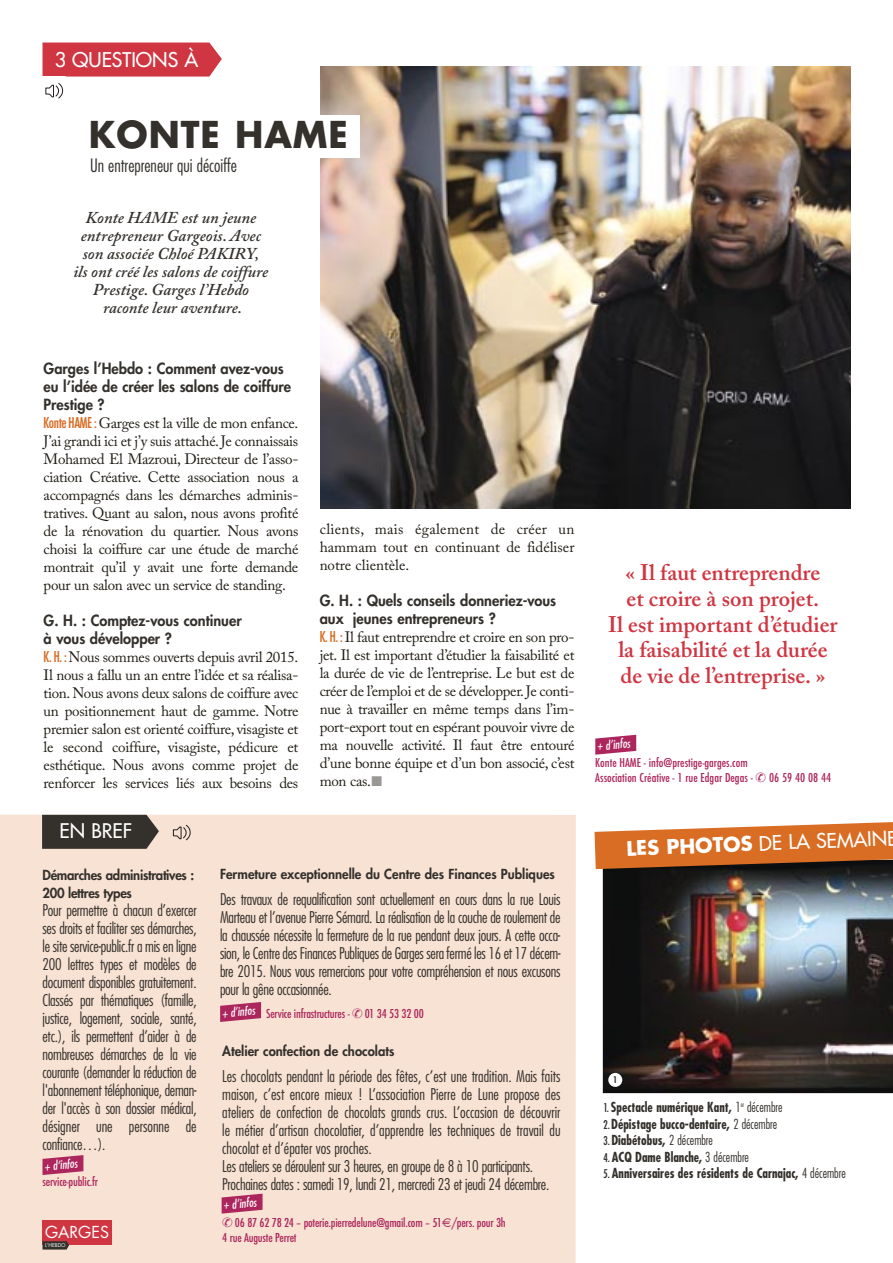
<style>
.page{position:relative;width:893px;height:1263px;background:#fff}
.page>*{position:absolute;margin:0;border:0;box-sizing:border-box;transform-origin:0 0}
.t1{font:700 36px "Futura";letter-spacing:.025em;color:#34302c}
.t2{font:600 22.5px/25.5px "Adobe Caslon Pro";color:#cf3642;text-align:center}
.t3{font:500 19.8px "Futura CE";color:#fff}
.t4{font:500 19.65px "Futura CE";color:#fff}
.t5{font:300 condensed 18px "Futura";color:#34302c}
.t6{font:italic 600 16.5px/18px "Adobe Caslon Pro";color:#34302c;text-align:center}
.t7{font:16.05px "Futura";color:#fff}
.t8{font:300 condensed 15.75px/18px "Futura";color:#34302c;text-align:justify}
.t9{font:15px/18px "Adobe Caslon Pro";letter-spacing:-.02em;color:#201c14;text-align:justify}
.t10{font:800 15px/18px "Futura";color:#34302c}
.t11{font:500 condensed 13.5px/15px "Futura T";letter-spacing:-.015em;color:#ac255c}
.t12{font:700 condensed 13.5px/16.5px "Futura";color:#34302c;scale:.95 1}
.t13{font:800 13.5px "Futura";color:#34302c}
.t14{font:800 13.5px/18px "Futura";letter-spacing:-.025em;color:#34302c}
.t15{font:italic condensed 12px "Futura";color:#fff}
.t16{font:700 condensed 9px "Futura";color:#34302c;scale:.95 1}
.t17{font:5.1px "Futura";color:#fff}
.s1{font-family:"Futura SB Med Con";font-size:16.5px;color:#d86d23}
.s2{font-family:"Futura";font-weight:700}
.s3{font-family:"Futura SB Med Con";font-weight:400;font-stretch:normal}
.s4{font-weight:300}
</style>
<div class="page">
<img style="left:596px;top:869px;width:297px;height:225px">
<div style="left:608px;top:1073px;width:14px;height:14px;background:#fff;border-radius:50%"></div>
<div style="left:0;top:815px;width:576px;height:448px;background:#f7e2d3"></div>
<img style="left:321px;top:67px;width:529px;height:441px">
<svg style="left:42px;top:815px;width:117px;height:34px;background:#3f3a35"></svg>
<div style="left:43px;top:43px;width:179px;height:34px;background:#cf3642"></div>
<svg style="left:594px;top:822px;width:299px;height:47px;background:#c87339"></svg>
<div style="left:89px;top:115px;width:271px;height:42px;background:#fff"></div>
<svg style="left:45px;top:83px;width:18px;height:16px"></svg>
<svg style="left:173px;top:825px;width:18px;height:15px"></svg>
<svg style="left:595px;top:735px;width:41px;height:20px"></svg>
<div style="left:43px;top:1220px;width:69px;height:25px;background:#cf3642"></div>
<svg style="left:43px;top:1241px;width:26px;height:8px"></svg>
<svg style="left:43px;top:1155px;width:40px;height:20px"></svg>
<svg style="left:220px;top:1002px;width:41px;height:20px"></svg>
<svg style="left:222px;top:1194px;width:41px;height:20px"></svg>
<p class="t3" style="left:55px;top:48px;width:145px">3 QUESTIONS À</p>
<h1 class="t1" style="left:89px;top:118px;width:261px">KONTE HAME</h1>
<p class="t5" style="left:90px;top:158px;width:149px">Un entrepreneur qui décoiffe</p>
<p class="t6" style="left:73px;top:211px;width:196px">Konte HAME est un jeune entrepreneur Gargeois. Avec son associée Chloé PAKIRY,<br>ils ont créé les salons de coiffure<br>Prestige. Garges l’Hebdo raconte leur aventure.</p>
<p class="t10" style="left:44px;top:360px;width:249px">Garges l’Hebdo : Comment avez-vous eu l’idée de créer les salons de coiffure<br>Prestige ?</p>
<p class="t9" style="left:44px;top:415px;width:256px"><span class="s1">Konte HAME :</span> Garges est la ville de mon enfance.<br>J’ai grandi ici et j’y suis attaché. Je connaissais Mohamed El Mazroui, Directeur de l’asso&shy;ciation Créative. Cette association nous a accompagnés dans les démarches adminis&shy;tratives. Quant au salon, nous avons profité de la rénovation du quartier. Nous avons choisi la coiffure car une étude de marché montrait qu’il y avait une forte demande pour un salon avec un service de standing.</p>
<p class="t10" style="left:44px;top:612px;width:200px">G. H. : Comptez-vous continuer à vous développer ?</p>
<p class="t9" style="left:44px;top:649px;width:256px"><span class="s1">K. H. :</span> Nous sommes ouverts depuis avril 2015.<br>Il nous a fallu un an entre l’idée et sa réalisa&shy;tion. Nous avons deux salons de coiffure avec un positionnement haut de gamme. Notre premier salon est orienté coiffure, visagiste et le second coiffure, visagiste, pédicure et esthétique. Nous avons comme projet de renforcer les services liés aux besoins des</p>
<p class="t4" style="left:60px;top:820px;width:74px">EN BREF</p>
<p class="t9" style="left:320px;top:522px;width:256px">clients, mais également de créer un hammam tout en continuant de fidéliser notre clientèle.</p>
<p class="t10" style="left:320px;top:593px;width:238px">G. H. : Quels conseils donneriez-vous aux jeunes entrepreneurs ?</p>
<p class="t9" style="left:320px;top:630px;width:256px"><span class="s1">K. H. :</span> Il faut entreprendre et croire en son pro&shy;jet. Il est important d’étudier la faisabilité et la durée de vie de l’entreprise. Le but est de créer de l’emploi et de se développer. Je conti&shy;nue à travailler en même temps dans l’im&shy;port-export tout en espérant pouvoir vivre de ma nouvelle activité. Il faut être entouré d’une bonne équipe et d’un bon associé, c’est mon cas.</p>
<p class="t14" style="left:43px;top:867px;width:153px">Démarches administratives :<br>200 lettres types</p>
<p class="t8" style="left:43px;top:902px;width:156px">Pour permettre à chacun d’exercer ses droits et faciliter ses démarches, le site service-public.fr a mis en ligne 200 lettres types et modèles de document disponibles gratuitement.<br>Classés par thématiques (famille, justice, logement, sociale, santé, etc.), ils permettent d’aider à de nombreuses démarches de la vie courante (demander la réduction de l'abonnement téléphonique, deman&shy;der l'accès à son dossier médical, désigner une personne de confiance…).</p>
<p class="t11" style="left:43px;top:1175px;width:57px">service-public.fr</p>
<p class="t7" style="left:45px;top:1225px;width:65px">GARGES</p>
<p class="t17" style="left:45px;top:1243px;width:22px">L’HEBDO</p>
<p class="t15" style="left:44px;top:1161px;width:35px;rotate:-5deg">+ d’infos</p>
<p class="t13" style="left:220px;top:867px;width:336px">Fermeture exceptionnelle du Centre des Finances Publiques</p>
<p class="t8" style="left:220px;top:891px;width:342px">Des travaux de requalification sont actuellement en cours dans la rue Louis Marteau et l’avenue Pierre Sémard. La réalisation de la couche de roulement de la chaussée nécessite la fermeture de la rue pendant deux jours. A cette occa&shy;sion, le Centre des Finances Publiques de Garges sera fermé les 16 et 17 décem&shy;bre 2015. Nous vous remercions pour votre compréhension et nous excusons pour la gêne occasionnée.</p>
<p class="t11" style="left:266px;top:1006px;width:159px">Service infrastructures - 01 34 53 32 00</p>
<p class="t13" style="left:222px;top:1044px;width:174px">Atelier confection de chocolats</p>
<p class="t8" style="left:222px;top:1068px;width:340px;text-align:left">Les chocolats pendant la période des fêtes, c’est une tradition. Mais faits maison, c’est encore mieux ! L’association Pierre de Lune propose des ateliers de confection de chocolats grands crus. L’occasion de découvrir le métier d’artisan chocolatier, d’apprendre les techniques de travail du chocolat et d’épater vos proches.<br>Les ateliers se déroulent sur 3 heures, en groupe de 8 à 10 participants.<br>Prochaines dates : samedi 19, lundi 21, mercredi 23 et jeudi 24 décembre.</p>
<p class="t11" style="left:222px;top:1215px;width:285px;text-indent:13px">06 87 62 78 24 – poterie.pierredelune@gmail.com – 51 /pers. pour 3h<br>4 rue Auguste Perret</p>
<p class="t15" style="left:221px;top:1008px;width:35px;rotate:-5deg">+ d’infos</p>
<p class="t15" style="left:223px;top:1199px;width:35px;rotate:-5deg">+ d’infos</p>
<h2 class="t2" style="left:608px;top:560px;width:231px">« Il faut entreprendre<br>et croire à son projet.<br>Il est important d’étudier la faisabilité et la durée de vie de l’entreprise. »</h2>
<p class="t15" style="left:596px;top:740px;width:35px;rotate:-5deg">+ d’infos</p>
<p class="t11" style="left:595px;top:755px;width:237px">Konte HAME - info@prestige-garges.com<br>Association Créative - 1 rue Edgar Degas - 06 59 40 08 44</p>
<p class="t4" style="left:626px;top:836px;width:273px;rotate:-2deg"><span class="s2">LES PHOTOS</span> DE LA SEMAINE</p>
<p class="t16" style="left:613px;top:1075px;width:6px">1</p>
<p class="t12" style="left:603px;top:1100px;width:190px"><span class="s3">1.</span> Spectacle numérique Kant, <span class="s4">1</span><sup>er</sup> <span class="s4">décembre<br></span><span class="s3">2.</span>Dépistage bucco-dentaire, <span class="s4">2 décembre<br></span><span class="s3">3.</span>Diabétobus, <span class="s4">2 décembre</span></p>
<p class="t12" style="left:603px;top:1149px;width:155px"><span class="s3">4.</span> ACQ Dame Blanche, <span class="s4">3 décembre</span></p>
<p class="t12" style="left:603px;top:1166px;width:257px"><span class="s3">5.</span> Anniversaires des résidents de Carnajac, <span class="s4">4 décembre</span></p>
</div>
